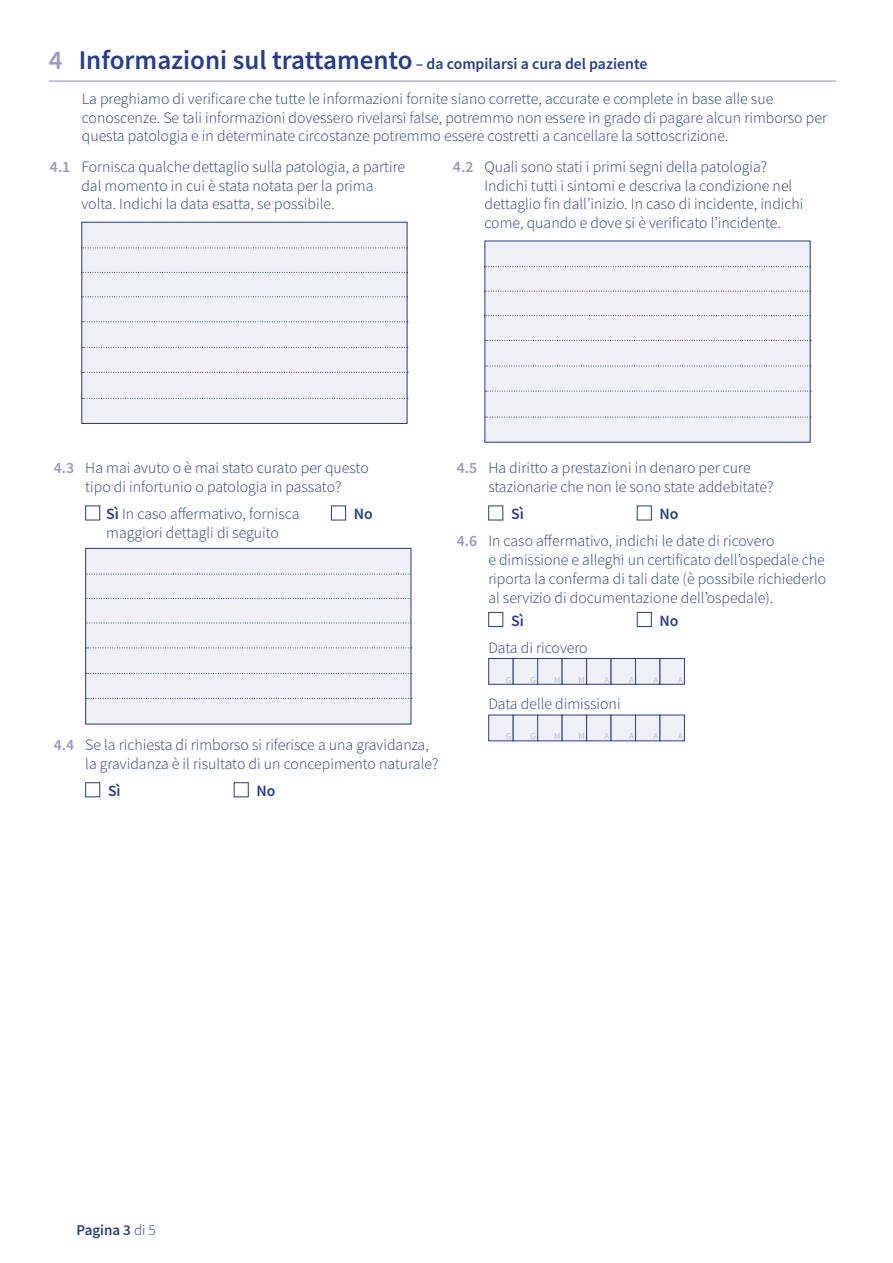
<style>
.page{position:relative;width:893px;height:1263px;background:#fff}
.page>*{position:absolute;margin:0;border:0;box-sizing:border-box;transform-origin:0 0}
.Section_title{font:300 15.75px/18.8px "Source Sans Pro";color:#253d8b}
.Questions{font:300 15.75px "Source Sans Pro";color:#253d8b}
.Section_title-2{font:600 15.75px "Source Sans Pro";color:#253d8b}
.Questions-2{font:600 15.75px "Source Sans Pro";color:#253d8b}
.t1{font:600 15px "Source Sans Pro";color:#253d8b}
.t2{font:300 9px "Source Sans Pro";color:#9a99c4}
.s1{font-size:27px;color:#9a99c4}
.s2{font-size:27px}
.s3{font-weight:600;color:#9a99c4}
.s4{font-weight:600}
.s5{font-weight:300}
</style>
<div class="page">
<hr style="left:49px;top:81px;width:787px;height:1px;background:#9a99c4">
<div style="left:82px;top:222px;width:325px;height:201px;background:#efeff6"></div>
<svg style="left:83px;top:248px;width:325px;height:1px"></svg>
<svg style="left:83px;top:272px;width:325px;height:1px"></svg>
<svg style="left:83px;top:296px;width:325px;height:1px"></svg>
<div style="left:81px;top:222px;width:326px;height:202px;border:1px solid #253d8b"></div>
<svg style="left:83px;top:372px;width:325px;height:1px"></svg>
<svg style="left:82px;top:347px;width:326px;height:1px"></svg>
<svg style="left:82px;top:321px;width:326px;height:1px"></svg>
<svg style="left:82px;top:398px;width:326px;height:1px"></svg>
<div style="left:485px;top:241px;width:325px;height:201px;background:#efeff6"></div>
<svg style="left:486px;top:266px;width:325px;height:1px"></svg>
<svg style="left:486px;top:291px;width:325px;height:1px"></svg>
<svg style="left:486px;top:315px;width:325px;height:1px"></svg>
<div style="left:484px;top:241px;width:326px;height:202px;border:1px solid #253d8b"></div>
<svg style="left:486px;top:391px;width:325px;height:1px"></svg>
<svg style="left:485px;top:366px;width:326px;height:1px"></svg>
<svg style="left:485px;top:340px;width:326px;height:1px"></svg>
<svg style="left:485px;top:417px;width:326px;height:1px"></svg>
<div style="left:85px;top:505px;width:15px;height:15px;background:#fff;border:1px solid #253d8b"></div>
<div style="left:331px;top:505px;width:15px;height:15px;background:#fff;border:1px solid #253d8b"></div>
<div style="left:86px;top:548px;width:325px;height:176px;background:#efeff6"></div>
<svg style="left:87px;top:574px;width:325px;height:1px"></svg>
<svg style="left:87px;top:598px;width:325px;height:1px"></svg>
<svg style="left:87px;top:623px;width:325px;height:1px"></svg>
<div style="left:85px;top:548px;width:326px;height:176px;border:1px solid #253d8b"></div>
<svg style="left:86px;top:698px;width:326px;height:1px"></svg>
<svg style="left:86px;top:673px;width:326px;height:1px"></svg>
<svg style="left:86px;top:647px;width:326px;height:1px"></svg>
<div style="left:85px;top:782px;width:15px;height:15px;background:#fff;border:1px solid #253d8b"></div>
<div style="left:234px;top:782px;width:15px;height:15px;background:#fff;border:1px solid #253d8b"></div>
<div style="left:488px;top:505px;width:15px;height:15px;background:#fff;border:1px solid #253d8b"></div>
<div style="left:637px;top:505px;width:15px;height:15px;background:#fff;border:1px solid #253d8b"></div>
<div style="left:488px;top:612px;width:15px;height:15px;background:#fff;border:1px solid #253d8b"></div>
<div style="left:637px;top:612px;width:15px;height:15px;background:#fff;border:1px solid #253d8b"></div>
<div style="left:489px;top:658px;width:24px;height:26px;background:#efeff6"></div>
<div style="left:488px;top:658px;width:25px;height:27px;border:1px solid #253d8b"></div>
<div style="left:587px;top:658px;width:24px;height:26px;background:#efeff6"></div>
<div style="left:586px;top:658px;width:25px;height:27px;border:1px solid #253d8b"></div>
<div style="left:513px;top:658px;width:25px;height:26px;background:#efeff6"></div>
<div style="left:513px;top:658px;width:25px;height:27px;border:1px solid #253d8b"></div>
<div style="left:611px;top:658px;width:24px;height:26px;background:#efeff6"></div>
<div style="left:611px;top:658px;width:25px;height:27px;border:1px solid #253d8b"></div>
<div style="left:538px;top:658px;width:24px;height:26px;background:#efeff6"></div>
<div style="left:537px;top:658px;width:25px;height:27px;border:1px solid #253d8b"></div>
<div style="left:635px;top:658px;width:25px;height:26px;background:#efeff6"></div>
<div style="left:635px;top:658px;width:25px;height:27px;border:1px solid #253d8b"></div>
<div style="left:562px;top:658px;width:24px;height:26px;background:#efeff6"></div>
<div style="left:562px;top:658px;width:25px;height:27px;border:1px solid #253d8b"></div>
<div style="left:660px;top:658px;width:24px;height:26px;background:#efeff6"></div>
<div style="left:660px;top:658px;width:25px;height:27px;border:1px solid #253d8b"></div>
<div style="left:489px;top:715px;width:24px;height:26px;background:#efeff6"></div>
<div style="left:488px;top:715px;width:25px;height:26px;border:1px solid #253d8b"></div>
<div style="left:587px;top:715px;width:24px;height:26px;background:#efeff6"></div>
<div style="left:513px;top:715px;width:25px;height:26px;background:#efeff6"></div>
<div style="left:513px;top:715px;width:25px;height:26px;border:1px solid #253d8b"></div>
<div style="left:611px;top:715px;width:24px;height:26px;background:#efeff6"></div>
<div style="left:538px;top:715px;width:24px;height:26px;background:#efeff6"></div>
<div style="left:537px;top:715px;width:25px;height:26px;border:1px solid #253d8b"></div>
<div style="left:635px;top:715px;width:25px;height:26px;background:#efeff6"></div>
<div style="left:635px;top:715px;width:25px;height:26px;border:1px solid #253d8b"></div>
<div style="left:562px;top:715px;width:24px;height:26px;background:#efeff6"></div>
<div style="left:660px;top:715px;width:24px;height:26px;background:#efeff6"></div>
<p class="Section_title-2" style="left:49px;top:54px;width:600px"><span class="s1">4</span> <span class="s2">Informazioni sul trattamento</span> – da compilarsi a cura del paziente</p>
<p class="Section_title" style="left:82px;top:89px;width:747px">La preghiamo di verificare che tutte le informazioni fornite siano corrette, accurate e complete in base alle sue conoscenze. Se tali informazioni dovessero rivelarsi false, potremmo non essere in grado di pagare alcun rimborso per questa patologia e in determinate circostanze potremmo essere costretti a cancellare la sottoscrizione.</p>
<p class="Section_title" style="left:81px;top:157px;width:325px;text-indent:-32px"><span class="s3">4.1</span> Fornisca qualche dettaglio sulla patologia, a partire dal momento in cui è stata notata per la prima volta. Indichi la data esatta, se possibile.</p>
<p class="Section_title" style="left:484px;top:157px;width:320px;text-indent:-32px"><span class="s3">4.2</span> Quali sono stati i primi segni della patologia?<br>Indichi tutti i sintomi e descriva la condizione nel dettaglio fin dall’inizio. In caso di incidente, indichi come, quando e dove si è verificato l’incidente.</p>
<p class="Section_title" style="left:54px;top:458px;width:317px;text-align:center"><span class="s3">4.3</span> Ha mai avuto o è mai stato curato per questo tipo di infortunio o patologia in passato?</p>
<p class="Questions" style="left:106px;top:504px;width:195px"><span class="s4">Sì</span> In caso affermativo, fornisca</p>
<p class="Questions-2" style="left:354px;top:503px;width:20px">No</p>
<p class="Questions" style="left:106px;top:523px;width:174px">maggiori dettagli di seguito</p>
<p class="Section_title" style="left:85px;top:735px;width:355px;text-indent:-32px"><span class="s3">4.4</span> Se la richiesta di rimborso si riferisce a una gravidanza, la gravidanza è il risultato di un concepimento naturale?</p>
<p class="Questions-2" style="left:108px;top:780px;width:14px">Sì</p>
<p class="Questions-2" style="left:257px;top:780px;width:20px">No</p>
<p class="Section_title" style="left:488px;top:458px;width:287px;text-indent:-32px"><span class="s3">4.5</span> Ha diritto a prestazioni in denaro per cure stazionarie che non le sono state addebitate?</p>
<p class="Questions-2" style="left:511px;top:503px;width:14px">Sì</p>
<p class="Questions-2" style="left:660px;top:503px;width:20px">No</p>
<p class="Section_title" style="left:488px;top:532px;width:339px;text-indent:-32px"><span class="s3">4.6</span> In caso affermativo, indichi le date di ricovero<br>e dimissione e alleghi un certificato dell’ospedale che riporta la conferma di tali date (è possibile richiederlo al servizio di documentazione dell’ospedale).</p>
<p class="Section_title-2" style="left:511px;top:610px;width:14px">Sì</p>
<p class="Section_title-2" style="left:660px;top:610px;width:20px">No</p>
<p class="Questions" style="left:488px;top:638px;width:101px">Data di ricovero</p>
<p class="t2" style="left:506px;top:674px;width:7px">G</p>
<p class="t2" style="left:531px;top:674px;width:7px">G</p>
<p class="t2" style="left:554px;top:674px;width:8px">M</p>
<p class="t2" style="left:578px;top:674px;width:8px">M</p>
<p class="t2" style="left:605px;top:674px;width:6px">A</p>
<p class="t2" style="left:629px;top:674px;width:6px">A</p>
<p class="t2" style="left:654px;top:674px;width:6px">A</p>
<p class="t2" style="left:678px;top:674px;width:6px">A</p>
<p class="Questions" style="left:488px;top:694px;width:134px">Data delle dimissioni</p>
<p class="t2" style="left:506px;top:731px;width:7px">G</p>
<p class="t2" style="left:531px;top:731px;width:7px">G</p>
<p class="t2" style="left:554px;top:731px;width:8px">M</p>
<p class="t2" style="left:578px;top:731px;width:8px">M</p>
<p class="t2" style="left:605px;top:731px;width:6px">A</p>
<p class="t2" style="left:629px;top:731px;width:6px">A</p>
<p class="t2" style="left:654px;top:731px;width:6px">A</p>
<p class="t2" style="left:678px;top:731px;width:6px">A</p>
<p class="t1" style="left:77px;top:1220px;width:81px">Pagina 3 <span class="s5">di 5</span></p>
</div>
